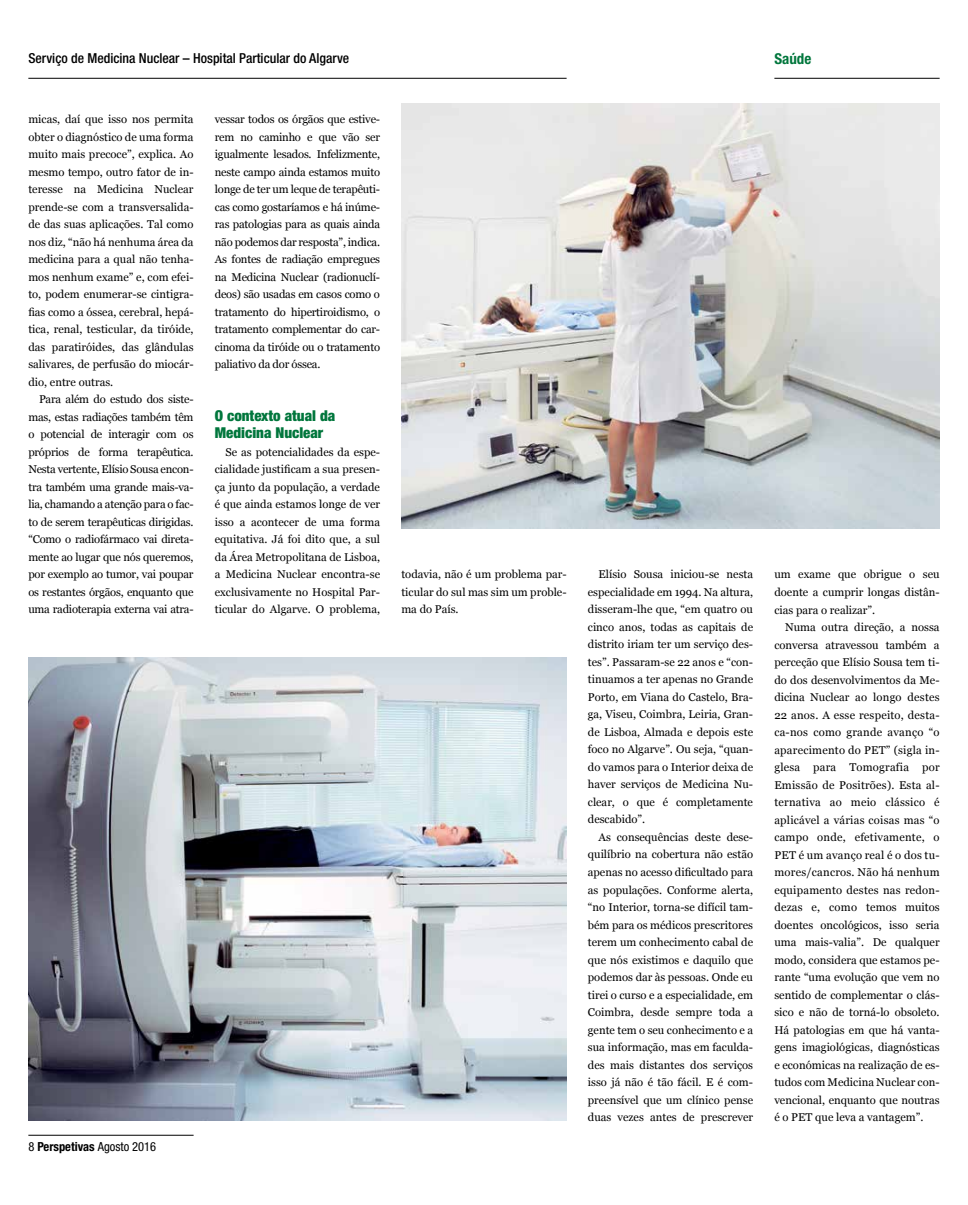
<style>
.page{position:relative;width:968px;height:1205px;background:#fff}
.page>*{position:absolute;margin:0;border:0;box-sizing:border-box;transform-origin:0 0}
.t1{font:900 condensed 15px/17.5px "Helvetica Neue LT Std";color:#00763c}
.t2{font:700 condensed 15px "Helvetica Neue LT Std";color:#00763c}
.t3{font:500 condensed 13.75px "Helvetica Neue LT Std";color:#000}
.t4{font:condensed 12.5px "Helvetica Neue LT Std";color:#000}
.t5{font:11.25px/17.5px "Georgia";color:#000;text-align:justify}
.s1{font-weight:700}
</style>
<div class="page">
<hr style="left:774px;top:78px;width:165px;height:1px;background:#000">
<hr style="left:28px;top:78px;width:538px;height:1px;background:#000">
<hr style="left:28px;top:1135px;width:165px;height:1px;background:#000">
<img style="left:401px;top:103px;width:538px;height:425px">
<img style="left:28px;top:657px;width:538px;height:464px">
<p class="t3" style="left:28px;top:50px;width:322px">Serviço de Medicina Nuclear – Hospital Particular do Algarve</p>
<p class="t5" style="left:28px;top:110px;width:167px">micas, daí que isso nos permita obter o diagnóstico de uma forma muito mais precoce”, explica. Ao mesmo tempo, outro fator de in&shy;teresse na Medicina Nuclear prende-se com a transversalida&shy;de das suas aplicações. Tal como nos diz, “não há nenhuma área da medicina para a qual não tenha&shy;mos nenhum exame” e, com efei&shy;to, podem enumerar-se cintigra&shy;fias como a óssea, cerebral, hepá&shy;tica, renal, testicular, da tiróide, das paratiróides, das glândulas salivares, de perfusão do miocár&shy;dio, entre outras.</p>
<p class="t5" style="left:28px;top:390px;width:167px;text-indent:11px">Para além do estudo dos siste&shy;mas, estas radiações também têm o potencial de interagir com os próprios de forma terapêutica.<br>Nesta vertente, Elísio Sousa encon&shy;tra também uma grande mais-va&shy;lia, chamando a atenção para o fac&shy;to de serem terapêuticas dirigidas. “Como o radiofármaco vai direta&shy;mente ao lugar que nós queremos, por exemplo ao tumor, vai poupar os restantes órgãos, enquanto que uma radioterapia externa vai atra-</p>
<p class="t5" style="left:215px;top:110px;width:167px">vessar todos os órgãos que estive&shy;rem no caminho e que vão ser igualmente lesados. Infelizmente, neste campo ainda estamos muito longe de ter um leque de terapêuti&shy;cas como gostaríamos e há inúme&shy;ras patologias para as quais ainda não podemos dar resposta”, indica.<br>As fontes de radiação empregues na Medicina Nuclear (radionuclí&shy;deos) são usadas em casos como o tratamento do hipertiroidismo, o tratamento complementar do car&shy;cinoma da tiróide ou o tratamento paliativo da dor óssea.</p>
<h1 class="t1" style="left:215px;top:406px;width:122px">O contexto atual da<br>Medicina Nuclear</h1>
<p class="t5" style="left:215px;top:443px;width:167px;text-indent:11px">Se as potencialidades da espe&shy;cialidade justificam a sua presen&shy;ça junto da população, a verdade é que ainda estamos longe de ver isso a acontecer de uma forma equitativa. Já foi dito que, a sul da Área Metropolitana de Lisboa, a Medicina Nuclear encontra-se exclusivamente no Hospital Par&shy;ticular do Algarve. O problema,</p>
<p class="t4" style="left:28px;top:1139px;width:129px">8 <span class="s1">Perspetivas</span> Agosto 2016</p>
<h1 class="t2" style="left:774px;top:49px;width:38px">Saúde</h1>
<p class="t5" style="left:401px;top:565px;width:167px">todavia, não é um problema par&shy;ticular do sul mas sim um proble&shy;ma do País.</p>
<p class="t5" style="left:587px;top:565px;width:167px;text-indent:11px">Elísio Sousa iniciou-se nesta especialidade em 1994. Na altura, disseram-lhe que, “em quatro ou cinco anos, todas as capitais de distrito iriam ter um serviço des&shy;tes”. Passaram-se 22 anos e “con&shy;tinuamos a ter apenas no Grande Porto, em Viana do Castelo, Bra&shy;ga, Viseu, Coimbra, Leiria, Gran&shy;de Lisboa, Almada e depois este foco no Algarve”. Ou seja, “quan&shy;do vamos para o Interior deixa de haver serviços de Medicina Nu&shy;clear, o que é completamente descabido”.</p>
<p class="t5" style="left:587px;top:828px;width:167px;text-indent:11px">As consequências deste dese&shy;quilíbrio na cobertura não estão apenas no acesso dificultado para as populações. Conforme alerta, “no Interior, torna-se difícil tam&shy;bém para os médicos prescritores terem um conhecimento cabal de que nós existimos e daquilo que podemos dar às pessoas. Onde eu tirei o curso e a especialidade, em Coimbra, desde sempre toda a gente tem o seu conhecimento e a sua informação, mas em faculda&shy;des mais distantes dos serviços isso já não é tão fácil. E é com&shy;preensível que um clínico pense duas vezes antes de prescrever</p>
<p class="t5" style="left:774px;top:565px;width:167px">um exame que obrigue o seu doente a cumprir longas distân&shy;cias para o realizar”.</p>
<p class="t5" style="left:774px;top:618px;width:167px;text-indent:11px">Numa outra direção, a nossa conversa atravessou também a perceção que Elísio Sousa tem ti&shy;do dos desenvolvimentos da Me&shy;dicina Nuclear ao longo destes 22 anos. A esse respeito, desta&shy;ca-nos como grande avanço “o aparecimento do PET” (sigla in&shy;glesa para Tomografia por Emissão de Positrões). Esta al&shy;ternativa ao meio clássico é aplicável a várias coisas mas “o campo onde, efetivamente, o PET é um avanço real é o dos tu&shy;mores/cancros. Não há nenhum equipamento destes nas redon&shy;dezas e, como temos muitos doentes oncológicos, isso seria uma mais-valia”. De qualquer modo, considera que estamos pe&shy;rante “uma evolução que vem no sentido de complementar o clás&shy;sico e não de torná-lo obsoleto.<br>Há patologias em que há vanta&shy;gens imagiológicas, diagnósticas e económicas na realização de es&shy;tudos com Medicina Nuclear con&shy;vencional, enquanto que noutras é o PET que leva a vantagem”.</p>
</div>
